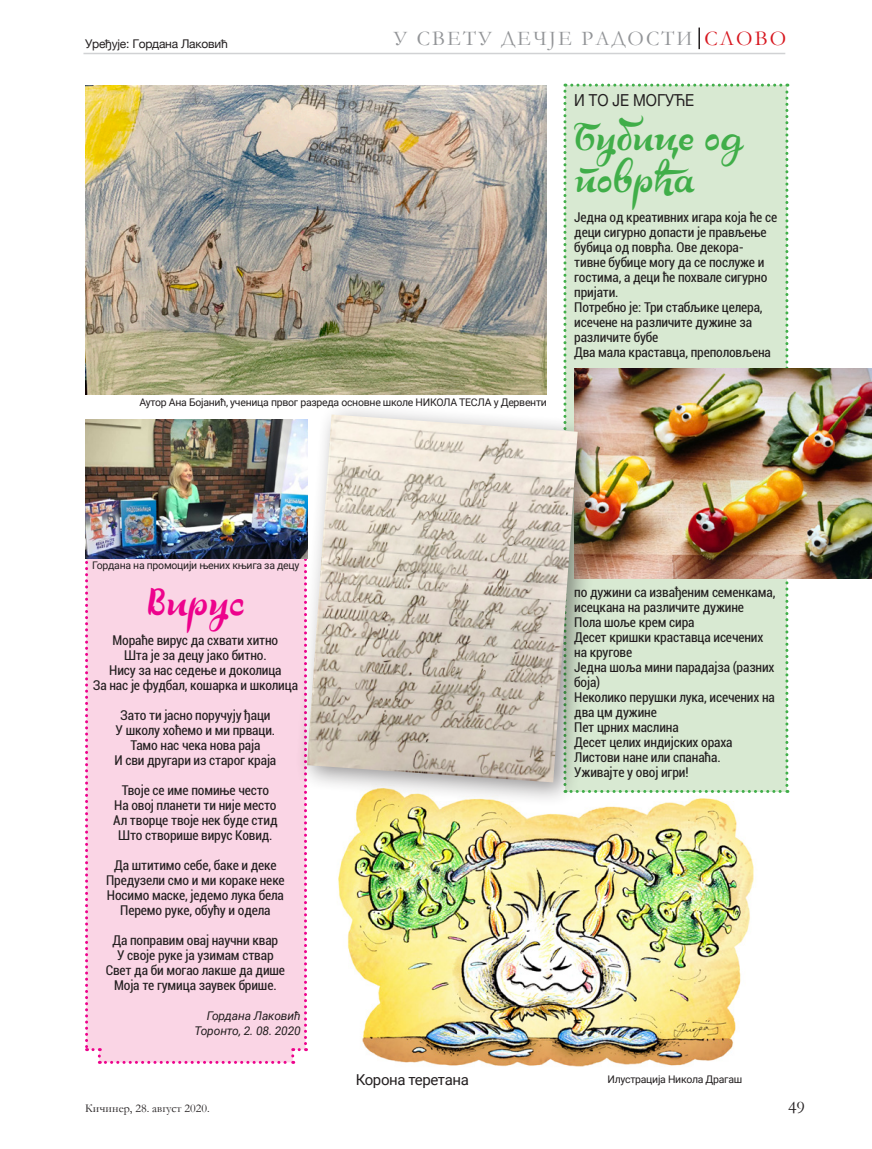
<style>
.page{position:relative;width:872px;height:1149px;background:#fff}
.page>*{position:absolute;margin:0;border:0;box-sizing:border-box;transform-origin:0 0}
.ANTR_text{font:48px/42px "Lovely Sofia BG";letter-spacing:-.01em;color:#40ae49}
.ANTR_text-2{font:48px "Lovely Sofia BG";letter-spacing:-.01em;color:#ed028c}
.t1{font:21px "Garamond";letter-spacing:.1em;color:#939598}
.t2{font:21px "Garamond";letter-spacing:.1em;color:#d7171f}
.t3{font:18px "Garamond";color:#231f20}
.nadnaslov{font:16.5px "Helvetica Neue";color:#231f20;scale:.89 1}
.Slika_Autor{font:15px "Roboto";letter-spacing:-.025em;color:#231f20}
.ANTR_text-3{font:condensed 13.5px/15px "Roboto";letter-spacing:-.01em;color:#231f20}
.ANTR_text-4{font:italic 12px "Roboto";letter-spacing:-.01em;color:#231f20}
.t4{font:12px "Garamond";color:#231f20}
.Autor{font:12px "Helvetica Neue";letter-spacing:-.02em;color:#231f20}
.Slika_Autor-2{font:10.5px "Roboto";letter-spacing:-.025em;color:#231f20}
</style>
<div class="page">
<hr style="left:698px;top:28px;width:2px;height:21px;background:#231f20">
<hr style="left:83px;top:53px;width:702px;height:1px;background:#d1d2d4">
<img style="left:338px;top:792px;width:424px;height:275px">
<svg style="left:563px;top:84px;width:225px;height:708px;background:#d8e9d2"></svg>
<div style="left:85px;top:558px;width:222px;height:505px;background:#fad5e5"></div>
<img style="left:85px;top:85px;width:462px;height:310px">
<img style="left:85px;top:419px;width:210px;height:139px">
<img style="left:574px;top:368px;width:298px;height:210px">
<div style="left:295px;top:402px;width:308px;height:405px;background:#231f20;opacity:.48"></div>
<img style="left:307px;top:414px;width:271px;height:368px">
<p class="Autor" style="left:85px;top:35px;width:144px">Уређује: Гордана Лаковић</p>
<p class="t1" style="left:393px;top:25px;width:300px">У СВЕТУ ДЕЧЈЕ РАДОСТИ</p>
<h2 class="t2" style="left:704px;top:25px;width:83px">СЛОВО</h2>
<p class="nadnaslov" style="left:574px;top:89px;width:136px">И ТО ЈЕ МОГУЋЕ</p>
<p class="Slika_Autor-2" style="left:139px;top:395px;width:409px">Аутор Ана Бојанић, ученица првог разреда основне школе НИКОЛА ТЕСЛА у Дервенти</p>
<p class="ANTR_text" style="left:574px;top:112px;width:170px">Бубице од поврћа</p>
<p class="ANTR_text-3" style="left:574px;top:209px;width:204px">Једна од креативних игара која ће се деци сигурно допасти је прављење бубица од поврћа. Ове декора&shy;тивне бубице могу да се послуже и гостима, а деци ће похвале сигурно пријати.</p>
<p class="ANTR_text-3" style="left:574px;top:299px;width:190px">Потребно је: Три стабљике целера, исечене на различите дужине за различите бубе</p>
<p class="ANTR_text-3" style="left:574px;top:344px;width:198px">Два мала краставца, преполовљена</p>
<p class="Slika_Autor-2" style="left:92px;top:558px;width:209px">Гордана на промоцији њених књига за децу</p>
<p class="ANTR_text-2" style="left:146px;top:570px;width:100px">Вирус</p>
<p class="ANTR_text-3" style="left:113px;top:632px;width:167px">Мораће вирус да схвати хитно</p>
<p class="ANTR_text-3" style="left:124px;top:647px;width:144px">Шта је за децу јако битно.</p>
<p class="ANTR_text-3" style="left:109px;top:662px;width:174px">Нису за нас седење и доколица</p>
<p class="ANTR_text-3" style="left:93px;top:677px;width:207px">За нас је фудбал, кошарка и школица</p>
<p class="ANTR_text-3" style="left:120px;top:707px;width:152px">Зато ти јасно поручују ђаци</p>
<p class="ANTR_text-3" style="left:116px;top:722px;width:161px">У школу хоћемо и ми прваци.</p>
<p class="ANTR_text-3" style="left:130px;top:737px;width:132px">Тамо нас чека нова раја</p>
<p class="ANTR_text-3" style="left:114px;top:752px;width:163px">И сви другари из старог краја</p>
<p class="ANTR_text-3" style="left:122px;top:782px;width:149px">Твоје се име помиње често</p>
<p class="ANTR_text-3" style="left:114px;top:797px;width:164px">На овој планети ти није место</p>
<p class="ANTR_text-3" style="left:113px;top:812px;width:166px">Ал творце твоје нек буде стид</p>
<p class="ANTR_text-3" style="left:118px;top:827px;width:156px">Што створише вирус Ковид.</p>
<p class="ANTR_text-3" style="left:114px;top:857px;width:164px">Да штитимо себе, баке и деке</p>
<p class="ANTR_text-3" style="left:106px;top:872px;width:180px">Предузели смо и ми кораке неке</p>
<p class="ANTR_text-3" style="left:107px;top:887px;width:178px">Носимо маске, једемо лука бела</p>
<p class="ANTR_text-3" style="left:120px;top:902px;width:152px">Перемо руке, обућу и одела</p>
<p class="ANTR_text-3" style="left:113px;top:932px;width:167px">Да поправим овај научни квар</p>
<p class="ANTR_text-3" style="left:117px;top:947px;width:158px">У своје руке ја узимам ствар</p>
<p class="ANTR_text-3" style="left:106px;top:962px;width:181px">Свет да би могао лакше да дише</p>
<p class="ANTR_text-3" style="left:114px;top:977px;width:164px">Моја те гумица заувек брише.</p>
<p class="ANTR_text-4" style="left:207px;top:1007px;width:96px">Гордана Лаковић</p>
<p class="ANTR_text-4" style="left:194px;top:1022px;width:108px">Торонто, 2. 08. 2020</p>
<p class="ANTR_text-3" style="left:574px;top:584px;width:203px">по дужини са извађеним семенкама, исецкана на различите дужине</p>
<p class="ANTR_text-3" style="left:574px;top:614px;width:122px">Пола шоље крем сира</p>
<p class="ANTR_text-3" style="left:574px;top:629px;width:191px">Десет кришки краставца исечених на кругове</p>
<p class="ANTR_text-3" style="left:574px;top:659px;width:202px">Једна шоља мини парадајза (разних боја)</p>
<p class="ANTR_text-3" style="left:574px;top:689px;width:202px">Неколико перушки лука, исечених на два цм дужине</p>
<p class="ANTR_text-3" style="left:574px;top:719px;width:106px">Пет црних маслина</p>
<p class="ANTR_text-3" style="left:574px;top:734px;width:160px">Десет целих индијских ораха</p>
<p class="ANTR_text-3" style="left:574px;top:749px;width:148px">Листови нане или спанаћа.</p>
<p class="ANTR_text-3" style="left:574px;top:764px;width:116px">Уживајте у овој игри!</p>
<p class="t4" style="left:85px;top:1099px;width:126px">Кичинер, 28. август 2020.</p>
<p class="Slika_Autor" style="left:356px;top:1068px;width:115px">Корона теретана</p>
<p class="Slika_Autor-2" style="left:607px;top:1071px;width:136px">Илустрација Никола Драгаш</p>
<h3 class="t3" style="left:788px;top:1094px;width:18px">49</h3>
</div>
